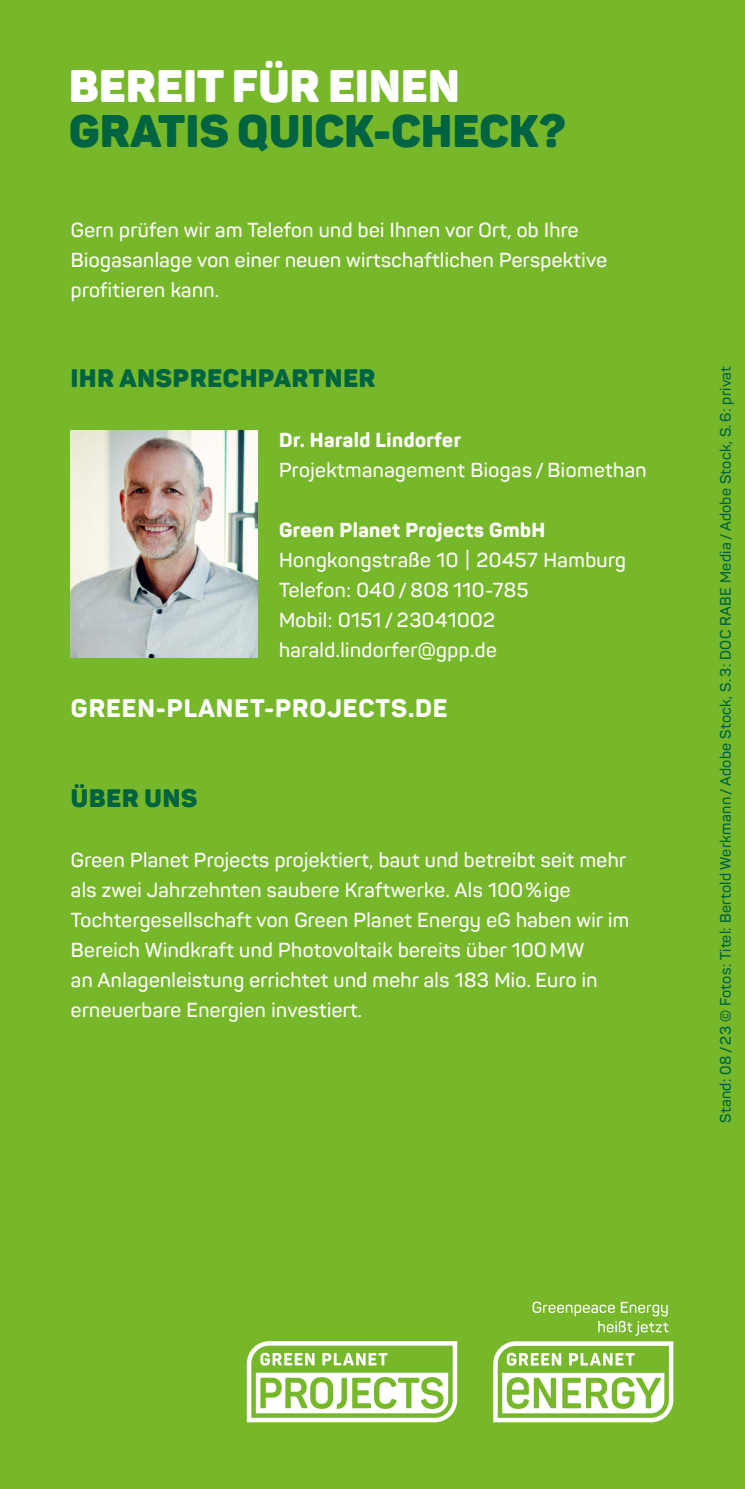
<style>
.page{position:relative;width:745px;height:1489px;background:#fff}
.page>*{position:absolute;margin:0;border:0;box-sizing:border-box;transform-origin:0 0}
.t1{font:900 45px "Panton";letter-spacing:.01em;color:#006341}
.t2{font:900 45px "Panton";letter-spacing:.01em;color:#fff}
.t3{font:900 25px "Panton";letter-spacing:.035em;color:#006341}
.t4{font:800 25px "Panton";letter-spacing:.04em;color:#fff}
.t5{font:600 20px/30px "Panton";letter-spacing:.02em;color:#fff}
.t6{font:800 20px "Panton";letter-spacing:.025em;color:#fff}
.t7{font:600 15px "Panton";letter-spacing:.02em;color:#006341}
</style>
<div class="page">
<div style="left:0;top:0;width:744px;height:1488px;background:#76b82a"></div>
<img style="left:71px;top:431px;width:186px;height:226px">
<svg style="left:247px;top:1341px;width:210px;height:81px"></svg>
<svg style="left:493px;top:1341px;width:180px;height:81px"></svg>
<svg style="left:532px;top:1301px;width:136px;height:34px"></svg>
<h1 class="t2" style="left:69px;top:57px;width:392px">BEREIT FÜR EINEN</h1>
<h1 class="t1" style="left:69px;top:102px;width:497px">GRATIS QUICK-CHECK?</h1>
<p class="t5" style="left:71px;top:215px;width:537px">Gern prüfen wir am Telefon und bei Ihnen vor Ort, ob Ihre<br>Biogasanlage von einer neuen wirtschaftlichen Perspektive profitieren kann.</p>
<p class="t3" style="left:71px;top:362px;width:306px">IHR ANSPRECHPARTNER</p>
<p class="t6" style="left:279px;top:427px;width:183px">Dr. Harald Lindorfer</p>
<p class="t5" style="left:279px;top:455px;width:369px">Projektmanagement Biogas / Biomethan</p>
<p class="t6" style="left:279px;top:517px;width:267px">Green Planet Projects GmbH</p>
<p class="t5" style="left:279px;top:545px;width:348px">Hongkongstraße 10 | 20457 Hamburg<br>Telefon: 040 / 808 110-785<br>Mobil: 0151 / 23041002 harald.lindorfer@gpp.de</p>
<p class="t4" style="left:71px;top:692px;width:378px">GREEN-PLANET-PROJECTS.DE</p>
<p class="t3" style="left:71px;top:782px;width:128px">ÜBER UNS</p>
<p class="t5" style="left:71px;top:845px;width:559px">Green Planet Projects projektiert, baut und betreibt seit mehr als zwei Jahrzehnten saubere Kraftwerke. Als 100%ige Tochtergesellschaft von Green Planet Energy eG haben wir im Bereich Windkraft und Photovoltaik bereits über 100 MW<br>an Anlagenleistung errichtet und mehr als 183 Mio. Euro in erneuerbare Energien investiert.</p>
<p class="t7" style="left:715px;top:1122px;width:758px;rotate:-90deg">Stand: 08 / 23 © Fotos: Titel: Bertold Werkmann / Adobe Stock, S. 3: DOC RABE Media / Adobe Stock, S. 6: privat</p>
</div>
